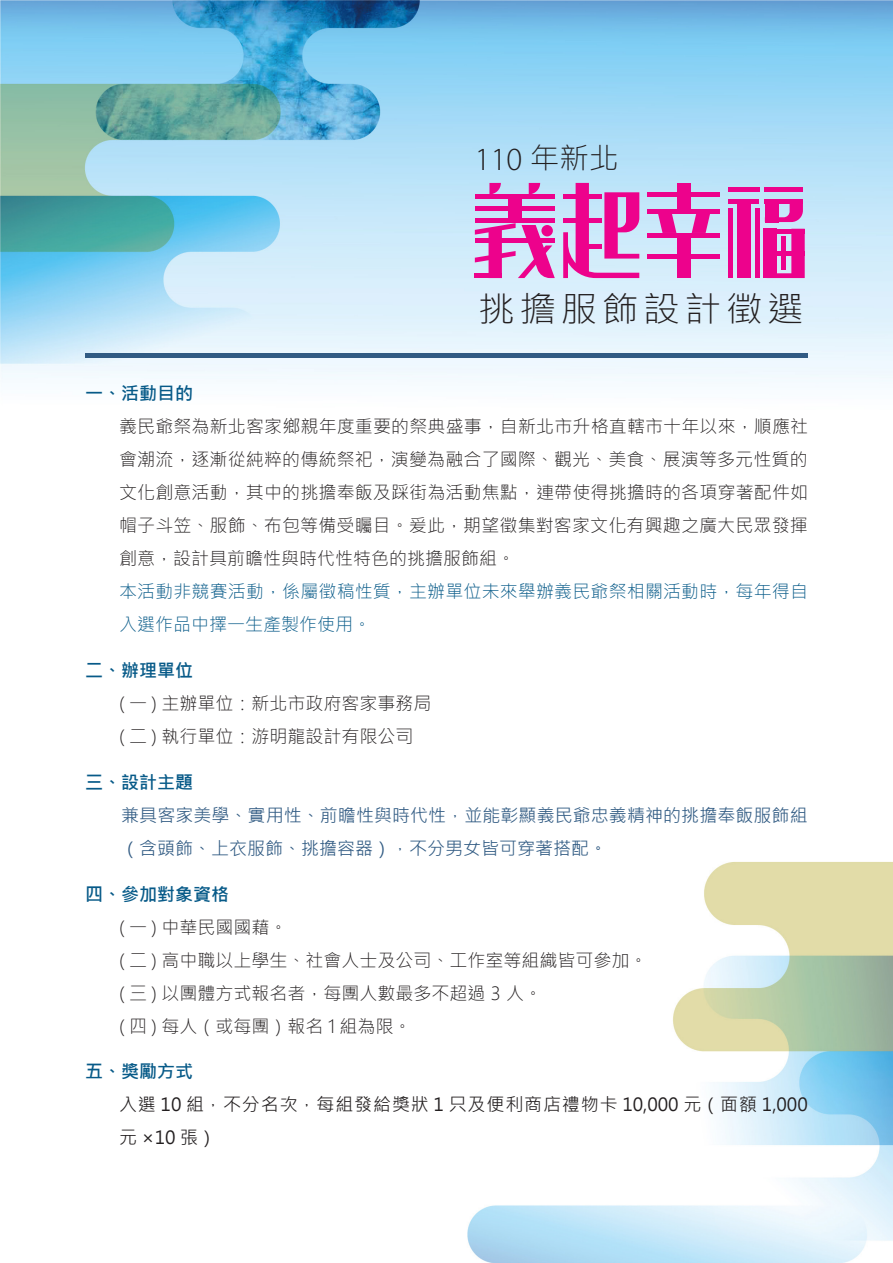
<style>
.page{position:relative;width:893px;height:1263px;background:#fff}
.page>*{position:absolute;margin:0;border:0;box-sizing:border-box;transform-origin:0 0}
.t1{font:300 35.1px "Microsoft Jheng Hei";letter-spacing:.12em;color:#231f20;scale:1.05 1}
.t2{font:300 32.4px "Myriad Pro";color:#231f20}
.t3{font:300 18px/33px "Microsoft Jheng Hei";color:#231f20;text-align:justify}
.t4{font:18px/33px "Microsoft Jheng Hei";letter-spacing:.005em;color:#315b83}
.t5{font:300 18px/33px "Microsoft Jheng Hei";letter-spacing:.01em;color:#075a88}
.t6{font:18px/33px "Microsoft Jheng Hei";letter-spacing:.05em;color:#231f20}
.t7{font:700 18px "Microsoft Jheng Hei";color:#075a88}
.s1{font-family:"Microsoft Jheng Hei";font-size:29.7px}
</style>
<div class="page">
<img style="left:0;top:0;width:893px;height:1263px">
<hr style="left:85px;top:353px;width:723px;height:4px;background:#315b83">
<div style="left:508px;top:197px;width:13px;height:26px;background:#ed028c"></div>
<svg style="left:489px;top:183px;width:12px;height:11px"></svg>
<svg style="left:529px;top:183px;width:11px;height:11px"></svg>
<div style="left:475px;top:194px;width:80px;height:5px;background:#ed028c"></div>
<div style="left:475px;top:206px;width:80px;height:5px;background:#ed028c"></div>
<div style="left:475px;top:218px;width:80px;height:5px;background:#ed028c"></div>
<svg style="left:475px;top:223px;width:80px;height:55px;background:#de76c3"></svg>
<div style="left:541px;top:225px;width:12px;height:11px;background:#ed028c;border-radius:50%"></div>
<hr style="left:729px;top:188px;width:31px;height:4px;background:#ed028c">
<div style="left:729px;top:199px;width:30px;height:5px;background:#ed028c"></div>
<hr style="left:765px;top:188px;width:38px;height:4px;background:#ed028c">
<svg style="left:765px;top:199px;width:38px;height:23px"></svg>
<div style="left:763px;top:229px;width:13px;height:49px;background:#ed028c"></div>
<hr style="left:729px;top:209px;width:4px;height:69px;background:#ed028c">
<div style="left:755px;top:209px;width:5px;height:69px;background:#ed028c"></div>
<svg style="left:776px;top:229px;width:29px;height:49px"></svg>
<div style="left:737px;top:201px;width:14px;height:77px;background:#ed028c"></div>
<svg style="left:563px;top:183px;width:76px;height:95px;background:#db73c2"></svg>
<svg style="left:657px;top:214px;width:19px;height:19px"></svg>
<svg style="left:692px;top:214px;width:19px;height:19px"></svg>
<div style="left:648px;top:192px;width:72px;height:5px;background:#ed028c"></div>
<div style="left:648px;top:209px;width:72px;height:5px;background:#ed028c"></div>
<div style="left:648px;top:233px;width:72px;height:5px;background:#ed028c"></div>
<div style="left:648px;top:254px;width:72px;height:5px;background:#ed028c"></div>
<div style="left:677px;top:183px;width:14px;height:27px;background:#ed028c"></div>
<div style="left:677px;top:235px;width:14px;height:43px;background:#ed028c"></div>
<p class="t2" style="left:475px;top:139px;width:145px">110 <span class="s1">年新北</span></p>
<p class="t1" style="left:478px;top:287px;width:312px">挑擔服飾設計徵選</p>
<p class="t7" style="left:85px;top:382px;width:109px">一、活動目的</p>
<p class="t3" style="left:119px;top:410px;width:691px">義民爺祭為新北客家鄉親年度重要的祭典盛事，自新北市升格直轄市十年以來，順應社會潮流，逐漸從純粹的傳統祭祀，演變為融合了國際、觀光、美食、展演等多元性質的文化創意活動，其中的挑擔奉飯及踩街為活動焦點，連帶使得挑擔時的各項穿著配件如帽子斗笠、服飾、布包等備受矚目。爰此，期望徵集對客家文化有興趣之廣大民眾發揮創意，設計具前瞻性與時代性特色的挑擔服飾組。</p>
<p class="t5" style="left:119px;top:575px;width:690px">本活動非競賽活動，係屬徵稿性質，主辦單位未來舉辦義民爺祭相關活動時，每年得自入選作品中擇一生產製作使用。</p>
<p class="t7" style="left:85px;top:659px;width:109px">二、辦理單位</p>
<p class="t3" style="left:119px;top:687px;width:314px">( 一 ) 主辦單位：新北市政府客家事務局</p>
<p class="t3" style="left:119px;top:720px;width:296px">( 二 ) 執行單位：游明龍設計有限公司</p>
<p class="t7" style="left:85px;top:771px;width:109px">三、設計主題</p>
<p class="t4" style="left:121px;top:799px;width:688px">兼具客家美學、實用性、前瞻性與時代性，並能彰顯義民爺忠義精神的挑擔奉飯服飾組（含頭飾、上衣服飾、挑擔容器），不分男女皆可穿著搭配。</p>
<p class="t7" style="left:85px;top:883px;width:145px">四、參加對象資格</p>
<p class="t3" style="left:119px;top:910px;width:170px">( 一 ) 中華民國國藉。</p>
<p class="t3" style="left:119px;top:943px;width:530px">( 二 ) 高中職以上學生、社會人士及公司、工作室等組織皆可參加。</p>
<p class="t3" style="left:119px;top:976px;width:425px">( 三 ) 以團體方式報名者，每團人數最多不超過 3 人。</p>
<p class="t3" style="left:119px;top:1009px;width:294px">( 四 ) 每人（或每團）報名 1 組為限。</p>
<p class="t7" style="left:85px;top:1060px;width:109px">五、獎勵方式</p>
<p class="t6" style="left:119px;top:1088px;width:690px">入選 10 組，不分名次，每組發給獎狀 1 只及便利商店禮物卡 10,000 元（面額 1,000元 ×10 張）</p>
</div>
